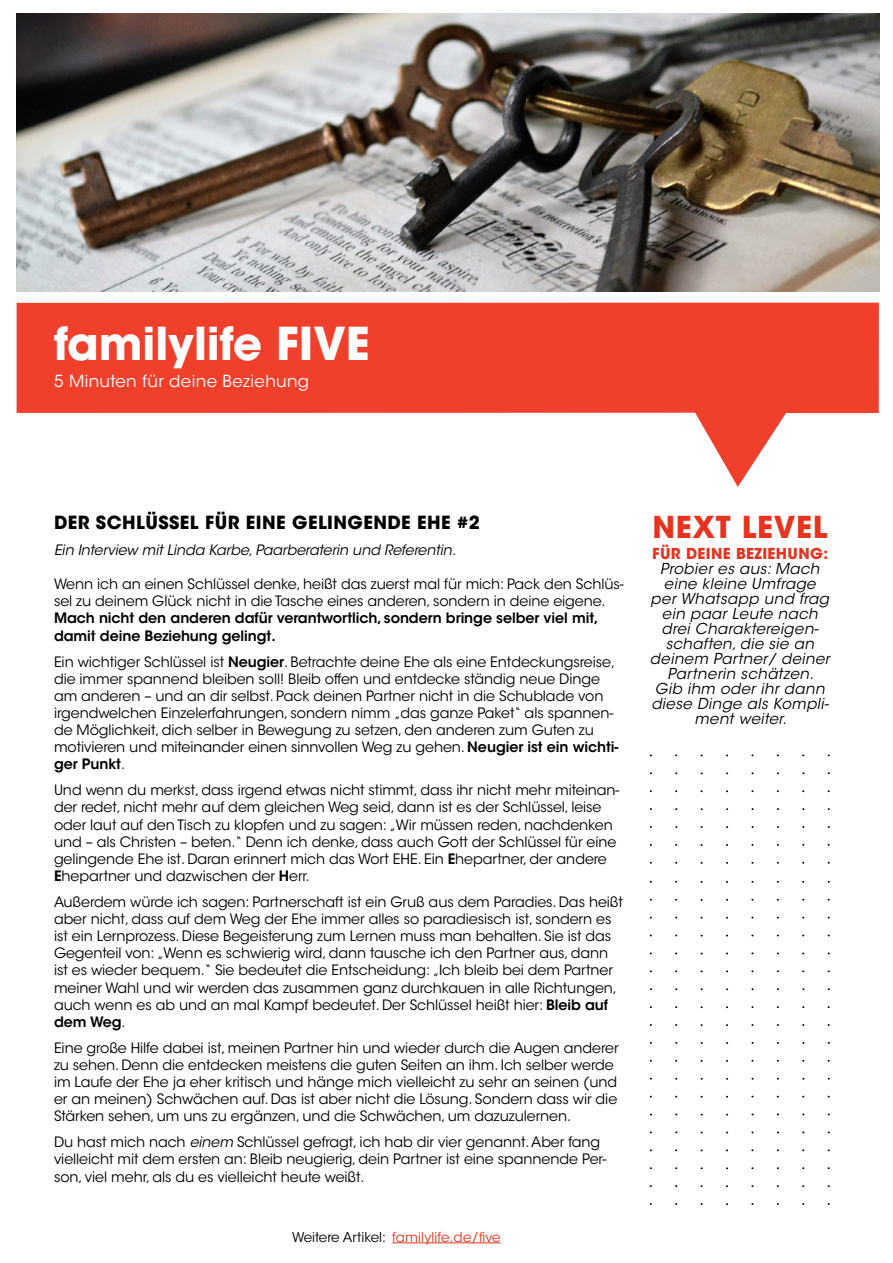
<style>
.page{position:relative;width:893px;height:1263px;background:#fff}
.page>*{position:absolute;margin:0;border:0;box-sizing:border-box;transform-origin:0 0}
.t1{font:700 45px "ITC Avant Garde Std";color:#fff}
.t2{font:700 30px "ITC Avant Garde Std";letter-spacing:.025em;color:#e6331f}
.t3{font:700 18px "ITC Avant Garde Std";letter-spacing:.025em;color:#000}
.t4{font:16.5px "ITC Avant Garde Std";letter-spacing:.025em;color:#fff}
.t5{font:italic 15px/15px "ITC Avant Garde Std";letter-spacing:.025em;color:#000;text-align:center}
.t6{font:700 15px "ITC Avant Garde Std";letter-spacing:.025em;color:#e6331f}
.t7{font:14.25px/17.1px "ITC Avant Garde Std";letter-spacing:-.005em;color:#000}
.t8{font:600 14.25px/17.1px "ITC Avant Garde Std";letter-spacing:-.005em;color:#000}
.t9{font:italic 14.25px "ITC Avant Garde Std";letter-spacing:-.005em;color:#000}
.t10{font:13.5px "ITC Avant Garde Std";color:#e6331f}
.s1{font-weight:600}
.s2{font-style:italic}
.s3{color:#000}
</style>
<div class="page">
<svg style="left:17px;top:303px;width:862px;height:184px;fill:#f0402b"></svg>
<img style="left:17px;top:13px;width:862px;height:278px">
<hr style="left:392px;top:1242px;width:109px;height:1px;background:#e6331f">
<h1 class="t1" style="left:54px;top:314px;width:317px">familylife FIVE</h1>
<p class="t4" style="left:54px;top:371px;width:257px">5 Minuten für deine Beziehung</p>
<p class="t3" style="left:54px;top:511px;width:427px">DER SCHLÜSSEL FÜR EINE GELINGENDE EHE #2</p>
<p class="t9" style="left:54px;top:541px;width:404px">Ein Interview mit Linda Karbe, Paarberaterin und Referentin.</p>
<p class="t7" style="left:54px;top:576px;width:571px">Wenn ich an einen Schlüssel denke, heißt das zuerst mal für mich: Pack den Schlüs&shy;sel zu deinem Glück nicht in die Tasche eines anderen, sondern in deine eigene.</p>
<p class="t8" style="left:54px;top:610px;width:546px">Mach nicht den anderen dafür verantwortlich, sondern bringe selber viel mit, damit deine Beziehung gelingt.</p>
<p class="t7" style="left:54px;top:653px;width:566px">Ein wichtiger Schlüssel ist <span class="s1">Neugier</span>. Betrachte deine Ehe als eine Entdeckungsreise, die immer spannend bleiben soll! Bleib offen und entdecke ständig neue Dinge am anderen – und an dir selbst. Pack deinen Partner nicht in die Schublade von irgendwelchen Einzelerfahrungen, sondern nimm „das ganze Paket“ als spannen&shy;de Möglichkeit, dich selber in Bewegung zu setzen, den anderen zum Guten zu motivieren und miteinander einen sinnvollen Weg zu gehen. <span class="s1">Neugier ist ein wichti&shy;ger Punkt</span>.</p>
<p class="t7" style="left:54px;top:782px;width:567px">Und wenn du merkst, dass irgend etwas nicht stimmt, dass ihr nicht mehr miteinan&shy;der redet, nicht mehr auf dem gleichen Weg seid, dann ist es der Schlüssel, leise oder laut auf den Tisch zu klopfen und zu sagen: „Wir müssen reden, nachdenken und – als Christen – beten.“ Denn ich denke, dass auch Gott der Schlüssel für eine gelingende Ehe ist. Daran erinnert mich das Wort EHE. Ein <span class="s1">E</span>hepartner, der andere <span class="s1">E</span>hepartner und dazwischen der <span class="s1">H</span>err.</p>
<p class="t7" style="left:54px;top:893px;width:570px">Außerdem würde ich sagen: Partnerschaft ist ein Gruß aus dem Paradies. Das heißt aber nicht, dass auf dem Weg der Ehe immer alles so paradiesisch ist, sondern es ist ein Lernprozess. Diese Begeisterung zum Lernen muss man behalten. Sie ist das Gegenteil von: „Wenn es schwierig wird, dann tausche ich den Partner aus, dann ist es wieder bequem.“ Sie bedeutet die Entscheidung: „Ich bleib bei dem Partner meiner Wahl und wir werden das zusammen ganz durchkauen in alle Richtungen, auch wenn es ab und an mal Kampf bedeutet. Der Schlüssel heißt hier: <span class="s1">Bleib auf dem Weg</span>.</p>
<p class="t7" style="left:54px;top:1039px;width:566px">Eine große Hilfe dabei ist, meinen Partner hin und wieder durch die Augen anderer zu sehen. Denn die entdecken meistens die guten Seiten an ihm. Ich selber werde im Laufe der Ehe ja eher kritisch und hänge mich vielleicht zu sehr an seinen (und er an meinen) Schwächen auf. Das ist aber nicht die Lösung. Sondern dass wir die Stärken sehen, um uns zu ergänzen, und die Schwächen, um dazuzulernen.</p>
<p class="t7" style="left:54px;top:1134px;width:554px">Du hast mich nach <span class="s2">einem</span> Schlüssel gefragt, ich hab dir vier genannt. Aber fang vielleicht mit dem ersten an: Bleib neugierig, dein Partner ist eine spannende Per&shy;son, viel mehr, als du es vielleicht heute weißt.</p>
<p class="t10" style="left:292px;top:1228px;width:210px"><span class="s3">Weitere Artikel:</span> familylife.de/five</p>
<h2 class="t2" style="left:652px;top:507px;width:176px">NEXT LEVEL</h2>
<p class="t6" style="left:652px;top:543px;width:178px">FÜR DEINE BEZIEHUNG:</p>
<p class="t5" style="left:650px;top:561px;width:181px">Probier es aus: Mach eine kleine Umfrage per Whatsapp und frag ein paar Leute nach drei Charaktereigen&shy;schaften, die sie an deinem Partner/ deiner<br>Partnerin schätzen.<br>Gib ihm oder ihr dann diese Dinge als Kompli&shy;ment weiter.</p>
</div>
